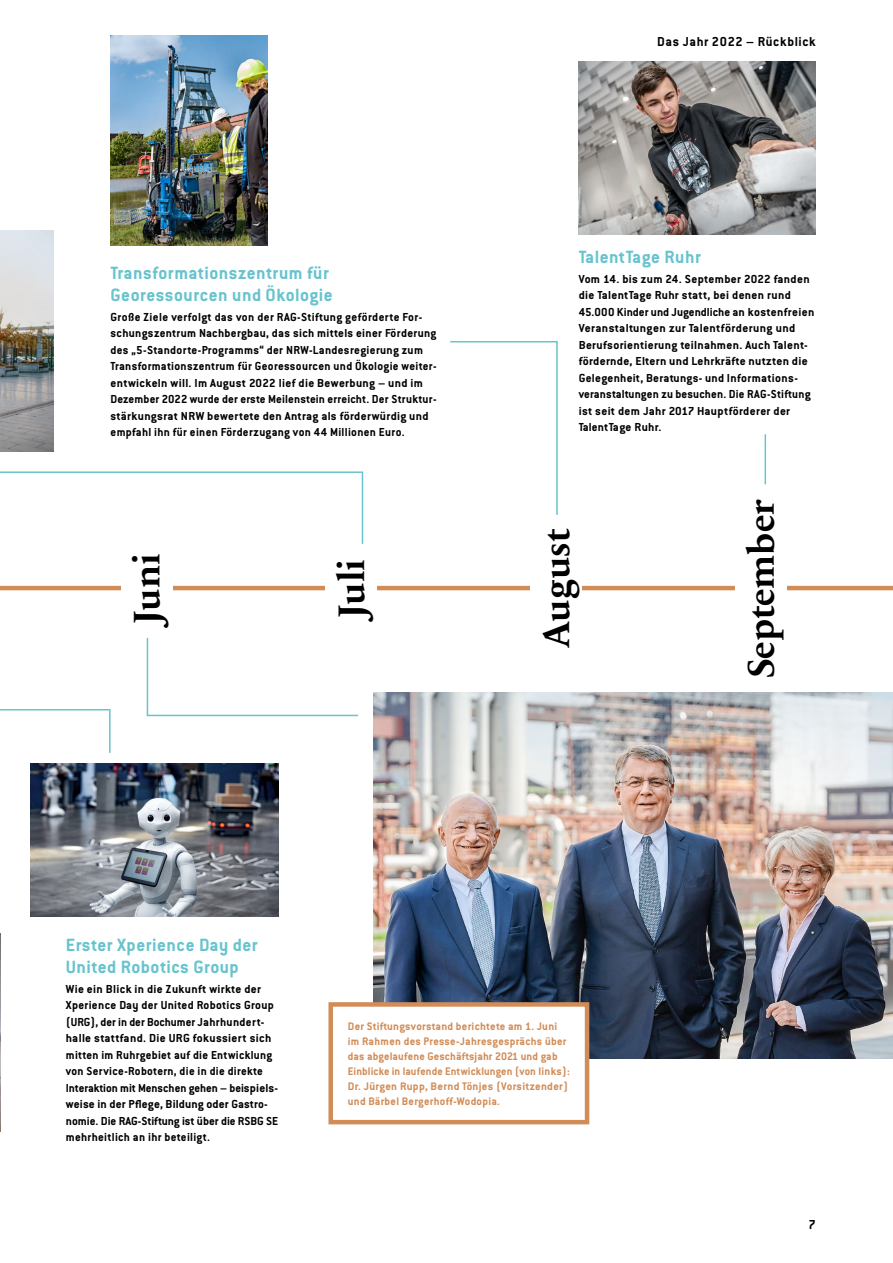
<style>
.page{position:relative;width:893px;height:1263px;background:#fff}
.page>*{position:absolute;margin:0;border:0;box-sizing:border-box;transform-origin:0 0}
.InhVZ_-_Ziffer{font:700 37.5px "Sabon Next LT Pro";color:#000}
.InhVZ_-_HL_-_13__14{font:700 19.5px/21.8px "Conduit ITC Pro";letter-spacing:.025em;color:#67c3cd}
.Kolumnentitel_rechts{font:700 14.25px "Conduit ITC Pro";letter-spacing:.04em;color:#000}
.InhVZ_-_Fließtext{font:700 12.75px/16.5px "Conduit ITC Pro";letter-spacing:.025em;color:#000}
.InhVZ_-_HL_-_13__14-2{font:700 12.75px/16.5px "Conduit ITC Pro";letter-spacing:.025em;color:#000}
.Kasten_HL_2_-_8__10{font:700 12px/15px "Conduit ITC Pro";letter-spacing:.02em;color:#d18c57}
</style>
<div class="page">
<hr style="left:0;top:586px;width:893px;height:4px;background:#d18c57">
<img style="left:111px;top:36px;width:157px;height:210px">
<img style="left:0;top:933px;width:1px;height:198px">
<div style="left:121px;top:486px;width:51px;height:205px;background:#fff"></div>
<div style="left:326px;top:486px;width:51px;height:205px;background:#fff"></div>
<svg style="left:0;top:709px;width:111px;height:44px"></svg>
<svg style="left:0;top:471px;width:364px;height:73px"></svg>
<svg style="left:146px;top:637px;width:213px;height:80px"></svg>
<div style="left:531px;top:486px;width:51px;height:205px;background:#fff"></div>
<div style="left:735px;top:486px;width:52px;height:205px;background:#fff"></div>
<img style="left:373px;top:693px;width:520px;height:366px">
<div style="left:331px;top:1004px;width:256px;height:118px;background:#fff"></div>
<div style="left:328px;top:1002px;width:261px;height:122px;border:4px solid #d18c57"></div>
<img style="left:31px;top:763px;width:248px;height:153px">
<hr style="left:765px;top:434px;width:1px;height:50px;background:#67c3cd">
<svg style="left:450px;top:341px;width:108px;height:174px"></svg>
<img style="left:0;top:231px;width:53px;height:220px">
<img style="left:579px;top:61px;width:237px;height:174px">
<p class="InhVZ_-_HL_-_13__14" style="left:111px;top:262px;width:224px">Transformationszentrum für<br>Georessourcen und Ökologie</p>
<p class="InhVZ_-_Fließtext" style="left:111px;top:308px;width:328px">Große Ziele verfolgt das von der RAG-Stiftung geförderte For&shy;schungszentrum Nachbergbau, das sich mittels einer Förderung des „5-Standorte-Programms“ der NRW-Landesregierung zum Transformationszentrum für Georessourcen und Ökologie weiter&shy;entwickeln will. Im August 2022 lief die Bewerbung – und im Dezember 2022 wurde der erste Meilenstein erreicht. Der Struktur&shy;stärkungsrat NRW bewertete den Antrag als förderwürdig und empfahl ihn für einen Förderzugang von 44 Millionen Euro.</p>
<p class="InhVZ_-_Ziffer" style="left:118px;top:624px;width:72px;rotate:-90deg">Juni</p>
<p class="InhVZ_-_Ziffer" style="left:322px;top:618px;width:61px;rotate:-90deg">Juli</p>
<p class="Kolumnentitel_rechts" style="left:657px;top:34px;width:160px">Das Jahr 2022 – Rückblick</p>
<p class="InhVZ_-_HL_-_13__14" style="left:579px;top:246px;width:124px">TalentTage Ruhr</p>
<p class="InhVZ_-_Fließtext" style="left:579px;top:270px;width:237px">Vom 14. bis zum 24. September 2022 fanden die TalentTage Ruhr statt, bei denen rund 45.000 Kinder und Jugendliche an kostenfreien Veranstaltungen zur Talentförderung und Berufsorientierung teilnahmen. Auch Talent&shy;fördernde, Eltern und Lehrkräfte nutzten die Gelegenheit, Beratungs- und Informations&shy;veranstaltungen zu besuchen. Die RAG-Stiftung ist seit dem Jahr 2017 Hauptförderer der TalentTage Ruhr.</p>
<p class="InhVZ_-_Ziffer" style="left:527px;top:648px;width:121px;rotate:-90deg">August</p>
<p class="InhVZ_-_Ziffer" style="left:732px;top:678px;width:181px;rotate:-90deg">September</p>
<p class="InhVZ_-_HL_-_13__14" style="left:66px;top:934px;width:193px">Erster Xperience Day der<br>United Robotics Group</p>
<p class="InhVZ_-_HL_-_13__14-2" style="left:66px;top:980px;width:214px">Wie ein Blick in die Zukunft wirkte der Xperience Day der United Robotics Group (URG), der in der Bochumer Jahrhundert&shy;halle stattfand. Die URG fokussiert sich mitten im Ruhrgebiet auf die Entwicklung von Service-Robotern, die in die direkte Interaktion mit Menschen gehen – beispiels&shy;weise in der Pflege, Bildung oder Gastro&shy;nomie. Die RAG-Stiftung ist über die RSBG SE mehrheitlich an ihr beteiligt.</p>
<p class="Kasten_HL_2_-_8__10" style="left:348px;top:1019px;width:224px">Der Stiftungsvorstand berichtete am 1. Juni im Rahmen des Presse-Jahresgesprächs über das abgelaufene Geschäftsjahr 2021 und gab Einblicke in laufende Entwicklungen (von links):<br>Dr. Jürgen Rupp, Bernd Tönjes (Vorsitzender) und Bärbel Bergerhoff-Wodopia.</p>
<p class="Kolumnentitel_rechts" style="left:808px;top:1216px;width:9px">7</p>
</div>
